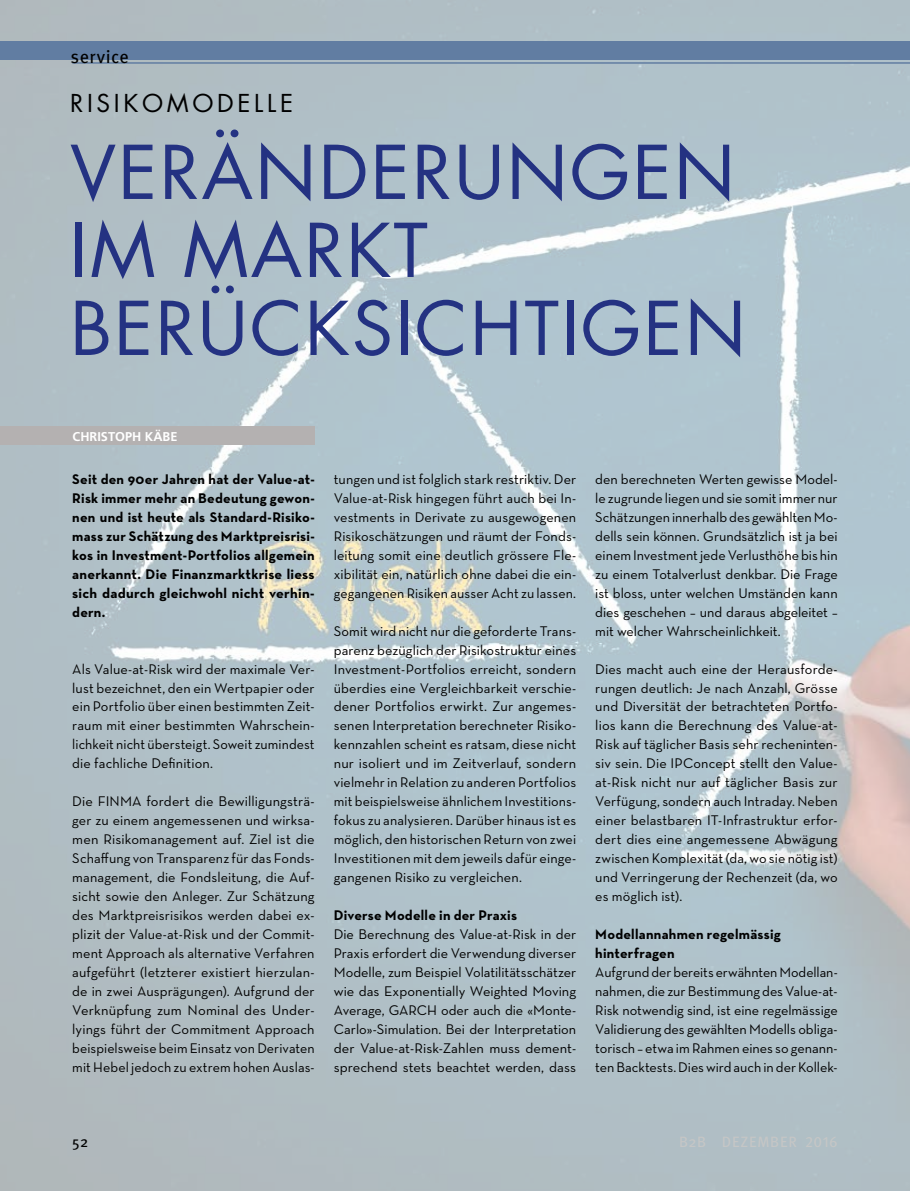
<style>
.page{position:relative;width:910px;height:1191px;background:#fff}
.page>*{position:absolute;margin:0;border:0;box-sizing:border-box;transform-origin:0 0}
.t1{font:72px/78px "Futura Std";letter-spacing:.03em;color:#243282}
.t2{font:24px "Futura Std";letter-spacing:.15em;color:#000}
.t3{font:18px "Meta Pro";color:#000}
.t4{font:15px "Meta Pro";color:#000}
.t5{font:14.25px/18.9px "Neutra Text";letter-spacing:.005em;color:#000;text-align:justify}
.t6{font:700 14.25px/19px "Neutra Text";letter-spacing:.015em;color:#000;text-align:justify}
.t7{font:700 12.75px "Frutiger";color:#fff}
</style>
<div class="page">
<img style="left:0;top:0;width:910px;height:1191px">
<div style="left:0;top:41px;width:910px;height:19px;background:#617da2"></div>
<hr style="left:72px;top:62px;width:838px;height:2px;background:#617da2">
<div style="left:0;top:426px;width:315px;height:19px;background:#b4b1b1"></div>
<p class="t3" style="left:71px;top:46px;width:60px">service</p>
<h2 class="t2" style="left:70px;top:88px;width:224px">RISIKOMODELLE</h2>
<h1 class="t1" style="left:70px;top:134px;width:677px">VERÄNDERUNGEN<br>IM MARKT<br>BERÜCKSICHTIGEN</h1>
<p class="t7" style="left:73px;top:429px;width:106px">CHRISTOPH KÄBE</p>
<p class="t6" style="left:72px;top:469px;width:244px">Seit den 90er Jahren hat der Value-at-Risk immer mehr an Bedeutung gewon&shy;nen und ist heute als Standard-Risiko&shy;mass zur Schätzung des Marktpreisrisi&shy;kos in Investment-Portfolios allgemein anerkannt. Die Finanzmarktkrise liess sich dadurch gleichwohl nicht verhin&shy;dern.</p>
<p class="t5" style="left:72px;top:659px;width:244px">Als Value-at-Risk wird der maximale Ver&shy;lust bezeichnet, den ein Wertpapier oder ein Portfolio über einen bestimmten Zeit&shy;raum mit einer bestimmten Wahrschein&shy;lichkeit nicht übersteigt. Soweit zumindest die fachliche Definition.</p>
<p class="t5" style="left:72px;top:792px;width:244px">Die FINMA fordert die Bewilligungsträ&shy;ger zu einem angemessenen und wirksa&shy;men Risikomanagement auf. Ziel ist die Schaffung von Transparenz für das Fonds&shy;management, die Fondsleitung, die Auf&shy;sicht sowie den Anleger. Zur Schätzung des Marktpreisrisikos werden dabei ex&shy;plizit der Value-at-Risk und der Commit&shy;ment Approach als alternative Verfahren aufgeführt (letzterer existiert hierzulan&shy;de in zwei Ausprägungen). Aufgrund der Verknüpfung zum Nominal des Under&shy;lyings führt der Commitment Approach beispielsweise beim Einsatz von Derivaten mit Hebel jedoch zu extrem hohen Auslas-</p>
<p class="t5" style="left:334px;top:469px;width:244px">tungen und ist folglich stark restriktiv. Der Value-at-Risk hingegen führt auch bei In&shy;vestments in Derivate zu ausgewogenen Risikoschätzungen und räumt der Fonds&shy;leitung somit eine deutlich grössere Fle&shy;xibilität ein, natürlich ohne dabei die ein&shy;gegangenen Risiken ausser Acht zu lassen.</p>
<p class="t5" style="left:334px;top:621px;width:244px">Somit wird nicht nur die geforderte Trans&shy;parenz bezüglich der Risikostruktur eines Investment-Portfolios erreicht, sondern überdies eine Vergleichbarkeit verschie&shy;dener Portfolios erwirkt. Zur angemes&shy;senen Interpretation berechneter Risiko&shy;kennzahlen scheint es ratsam, diese nicht nur isoliert und im Zeitverlauf, sondern vielmehr in Relation zu anderen Portfolios mit beispielsweise ähnlichem Investitions&shy;fokus zu analysieren. Darüber hinaus ist es möglich, den historischen Return von zwei Investitionen mit dem jeweils dafür einge&shy;gangenen Risiko zu vergleichen.</p>
<p class="t6" style="left:334px;top:905px;width:185px">Diverse Modelle in der Praxis</p>
<p class="t5" style="left:334px;top:924px;width:244px">Die Berechnung des Value-at-Risk in der Praxis erfordert die Verwendung diverser Modelle, zum Beispiel Volatilitätsschätzer wie das Exponentially Weighted Moving Average, GARCH oder auch die «Monte-Carlo»-Simulation. Bei der Interpretation der Value-at-Risk-Zahlen muss dement&shy;sprechend stets beachtet werden, dass</p>
<p class="t5" style="left:595px;top:469px;width:244px">den berechneten Werten gewisse Model&shy;le zugrunde liegen und sie somit immer nur Schätzungen innerhalb des gewählten Mo&shy;dells sein können. Grundsätzlich ist ja bei einem Investment jede Verlusthöhe bis hin zu einem Totalverlust denkbar. Die Frage ist bloss, unter welchen Umständen kann dies geschehen – und daraus abgeleitet – mit welcher Wahrscheinlichkeit.</p>
<p class="t5" style="left:595px;top:659px;width:244px">Dies macht auch eine der Herausforde&shy;rungen deutlich: Je nach Anzahl, Grösse und Diversität der betrachteten Portfo&shy;lios kann die Berechnung des Value-at-Risk auf täglicher Basis sehr recheninten&shy;siv sein. Die IPConcept stellt den Value&shy;at-Risk nicht nur auf täglicher Basis zur Verfügung, sondern auch Intraday. Neben einer belastbaren IT-Infrastruktur erfor&shy;dert dies eine angemessene Abwägung zwischen Komplexität (da, wo sie nötig ist) und Verringerung der Rechenzeit (da, wo es möglich ist).</p>
<p class="t6" style="left:595px;top:924px;width:187px">Modellannahmen regelmässig hinterfragen</p>
<p class="t5" style="left:595px;top:962px;width:244px">Aufgrund der bereits erwähnten Modellan&shy;nahmen, die zur Bestimmung des Value-at-Risk notwendig sind, ist eine regelmässige Validierung des gewählten Modells obliga&shy;torisch – etwa im Rahmen eines so genann&shy;ten Backtests. Dies wird auch in der Kollek-</p>
<p class="t4" style="left:72px;top:1132px;width:18px">52</p>
</div>
